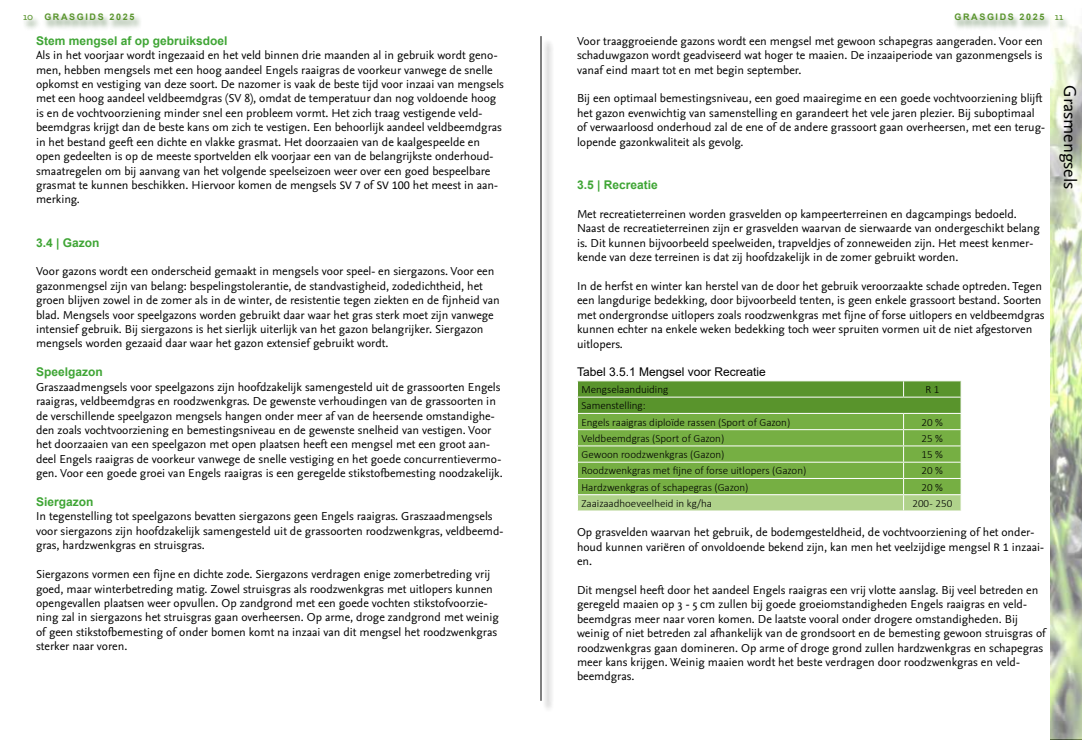
<style>
.page{position:relative;width:1082px;height:740px;background:#fff}
.page>*{position:absolute;margin:0;border:0;box-sizing:border-box;transform-origin:0 0}
.t1{font:18px "Nexus Sans Pro";color:#000}
.t2{font:12px/14.4px "Nexus Sans Pro";color:#000}
.t3{font:700 12px "Arial";color:#3fa535}
.t4{font:12px "Arial";color:#000}
.t5{font:300 11px/16.2px "Calibri";color:#000}
.t6{font:700 9px "Arial";letter-spacing:.18em;color:#59942c}
.s1{font-family:"Nexus Sans Pro";font-weight:400;font-size:11px}
.s2{font-family:"Calibri"}
</style>
<div class="page">
<div style="left:21px;top:14px;width:121px;height:17px;background:#3f6935;opacity:.75"></div>
<img style="left:1050px;top:26px;width:32px;height:713px">
<div style="left:952px;top:14px;width:118px;height:17px;background:#3f6935;opacity:.75"></div>
<div style="left:542px;top:38px;width:12px;height:675px;background:#eee"></div>
<hr style="left:540px;top:36px;width:1px;height:664px;background:#000">
<svg style="left:577px;top:380px;width:384px;height:130px;background:#82b457"></svg>
<hr style="left:577px;top:396px;width:326px;height:1px;background:#fff">
<hr style="left:903px;top:396px;width:58px;height:1px;background:#fff">
<hr style="left:577px;top:412px;width:326px;height:1px;background:#fff">
<hr style="left:903px;top:412px;width:58px;height:1px;background:#fff">
<p class="t6" style="left:23px;top:10px;width:113px"><span class="s1">10</span> GRASGIDS 2025</p>
<p class="t6" style="left:954px;top:10px;width:110px">GRASGIDS 2025 <span class="s1">11</span></p>
<p class="t3" style="left:36px;top:32px;width:193px">Stem mengsel af op gebruiksdoel</p>
<p class="t2" style="left:36px;top:47px;width:469px">Als in het voorjaar wordt ingezaaid en het veld binnen drie maanden al in gebruik wordt geno&shy;men, hebben mengsels met een hoog aandeel Engels raaigras de voorkeur vanwege de snelle opkomst en vestiging van deze soort. De nazomer is vaak de beste tijd voor inzaai van mengsels met een hoog aandeel veldbeemdgras (SV 8), omdat de temperatuur dan nog voldoende hoog is en de vochtvoorziening minder snel een probleem vormt. Het zich traag vestigende veld&shy;beemdgras krijgt dan de beste kans om zich te vestigen. Een behoorlijk aandeel veldbeemdgras in het bestand geeft een dichte en vlakke grasmat. Het doorzaaien van de kaalgespeelde en open gedeelten is op de meeste sportvelden elk voorjaar een van de belangrijkste onderhoud&shy;smaatregelen om bij aanvang van het volgende speelseizoen weer over een goed bespeelbare grasmat te kunnen beschikken. Hiervoor komen de mengsels <span class="s2">SV 7</span> of <span class="s2">SV 100</span> het meest in aan&shy;merking.</p>
<p class="t3" style="left:36px;top:234px;width:65px">3.4 | Gazon</p>
<p class="t2" style="left:36px;top:263px;width:465px">Voor gazons wordt een onderscheid gemaakt in mengsels voor speel- en siergazons. Voor een gazonmengsel zijn van belang: bespelingstolerantie, de standvastigheid, zodedichtheid, het groen blijven zowel in de zomer als in de winter, de resistentie tegen ziekten en de fijnheid van blad. Mengsels voor speelgazons worden gebruikt daar waar het gras sterk moet zijn vanwege intensief gebruik. Bij siergazons is het sierlijk uiterlijk van het gazon belangrijker. Siergazon mengsels worden gezaaid daar waar het gazon extensief gebruikt wordt.</p>
<p class="t3" style="left:36px;top:363px;width:68px">Speelgazon</p>
<p class="t2" style="left:36px;top:379px;width:468px">Graszaadmengsels voor speelgazons zijn hoofdzakelijk samengesteld uit de grassoorten Engels raaigras, veldbeemdgras en roodzwenkgras. De gewenste verhoudingen van de grassoorten in de verschillende speelgazon mengsels hangen onder meer af van de heersende omstandighe&shy;den zoals vochtvoorziening en bemestingsniveau en de gewenste snelheid van vestigen. Voor het doorzaaien van een speelgazon met open plaatsen heeft een mengsel met een groot aan&shy;deel Engels raaigras de voorkeur vanwege de snelle vestiging en het goede concurrentievermo&shy;gen. Voor een goede groei van Engels raaigras is een geregelde stikstofbemesting noodzakelijk.</p>
<p class="t3" style="left:36px;top:493px;width:59px">Siergazon</p>
<p class="t2" style="left:36px;top:508px;width:469px">In tegenstelling tot speelgazons bevatten siergazons geen Engels raaigras. Graszaadmengsels voor siergazons zijn hoofdzakelijk samengesteld uit de grassoorten roodzwenkgras, veldbeemd&shy;gras, hardzwenkgras en struisgras.</p>
<p class="t2" style="left:36px;top:566px;width:464px">Siergazons vormen een fijne en dichte zode. Siergazons verdragen enige zomerbetreding vrij goed, maar winterbetreding matig. Zowel struisgras als roodzwenkgras met uitlopers kunnen opengevallen plaatsen weer opvullen. Op zandgrond met een goede vochten stikstofvoorzie&shy;ning zal in siergazons het struisgras gaan overheersen. Op arme, droge zandgrond met weinig of geen stikstofbemesting of onder bomen komt na inzaai van dit mengsel het roodzwenkgras sterker naar voren.</p>
<p class="t2" style="left:577px;top:33px;width:467px;text-align:justify">Voor traaggroeiende gazons wordt een mengsel met gewoon schapegras aangeraden. Voor een schaduwgazon wordt geadviseerd wat hoger te maaien. De inzaaiperiode van gazonmengsels is vanaf eind maart tot en met begin september.</p>
<p class="t2" style="left:577px;top:91px;width:470px">Bij een optimaal bemestingsniveau, een goed maairegime en een goede vochtvoorziening blijft het gazon evenwichtig van samenstelling en garandeert het vele jaren plezier. Bij suboptimaal of verwaarloosd onderhoud zal de ene of de andere grassoort gaan overheersen, met een terug&shy;lopende gazonkwaliteit als gevolg.</p>
<p class="t3" style="left:577px;top:176px;width:82px">3.5 | Recreatie</p>
<p class="t2" style="left:577px;top:206px;width:464px">Met recreatieterreinen worden grasvelden op kampeerterreinen en dagcampings bedoeld.<br>Naast de recreatieterreinen zijn er grasvelden waarvan de sierwaarde van ondergeschikt belang is. Dit kunnen bijvoorbeeld speelweiden, trapveldjes of zonneweiden zijn. Het meest kenmer&shy;kende van deze terreinen is dat zij hoofdzakelijk in de zomer gebruikt worden.</p>
<p class="t2" style="left:577px;top:278px;width:469px">In de herfst en winter kan herstel van de door het gebruik veroorzaakte schade optreden. Tegen een langdurige bedekking, door bijvoorbeeld tenten, is geen enkele grassoort bestand. Soorten met ondergrondse uitlopers zoals roodzwenkgras met fijne of forse uitlopers en veldbeemdgras kunnen echter na enkele weken bedekking toch weer spruiten vormen uit de niet afgestorven uitlopers.</p>
<p class="t4" style="left:577px;top:364px;width:190px">Tabel 3.5.1 Mengsel voor Recreatie</p>
<p class="t5" style="left:581px;top:381px;width:88px">Mengselaanduiding</p>
<p class="t5" style="left:925px;top:381px;width:15px">R 1</p>
<p class="t5" style="left:581px;top:397px;width:210px">Samenstelling:<br>Engels raaigras diploïde rassen (Sport of Gazon)</p>
<h1 class="t1" style="left:1083px;top:85px;width:106px;rotate:90deg">Grasmengsels</h1>
<p class="t5" style="left:921px;top:413px;width:23px">20 %</p>
<p class="t5" style="left:581px;top:430px;width:144px">Veldbeemdgras (Sport of Gazon)</p>
<p class="t5" style="left:921px;top:430px;width:23px">25 %</p>
<p class="t5" style="left:581px;top:446px;width:144px">Gewoon roodzwenkgras (Gazon)</p>
<p class="t5" style="left:921px;top:446px;width:23px">15 %</p>
<p class="t5" style="left:581px;top:462px;width:226px">Roodzwenkgras met fijne of forse uitlopers (Gazon)</p>
<p class="t5" style="left:921px;top:462px;width:23px">20 %</p>
<p class="t5" style="left:581px;top:478px;width:169px">Hardzwenkgras of schapegras (Gazon)</p>
<p class="t5" style="left:921px;top:478px;width:23px">20 %</p>
<p class="t5" style="left:581px;top:495px;width:132px">Zaaizaadhoeveelheid in kg/ha</p>
<p class="t5" style="left:912px;top:495px;width:41px">200 - 250</p>
<p class="t2" style="left:577px;top:524px;width:469px">Op grasvelden waarvan het gebruik, de bodemgesteldheid, de vochtvoorziening of het onder&shy;houd kunnen variëren of onvoldoende bekend zijn, kan men het veelzijdige mengsel <span class="s2">R 1</span> inzaai&shy;en.</p>
<p class="t2" style="left:577px;top:582px;width:470px">Dit mengsel heeft door het aandeel Engels raaigras een vrij vlotte aanslag. Bij veel betreden en geregeld maaien op 3 - 5 cm zullen bij goede groeiomstandigheden Engels raaigras en veld&shy;beemdgras meer naar voren komen. De laatste vooral onder drogere omstandigheden. Bij weinig of niet betreden zal afhankelijk van de grondsoort en de bemesting gewoon struisgras of roodzwenkgras gaan domineren. Op arme of droge grond zullen hardzwenkgras en schapegras meer kans krijgen. Weinig maaien wordt het beste verdragen door roodzwenkgras en veld&shy;beemdgras.</p>
</div>
